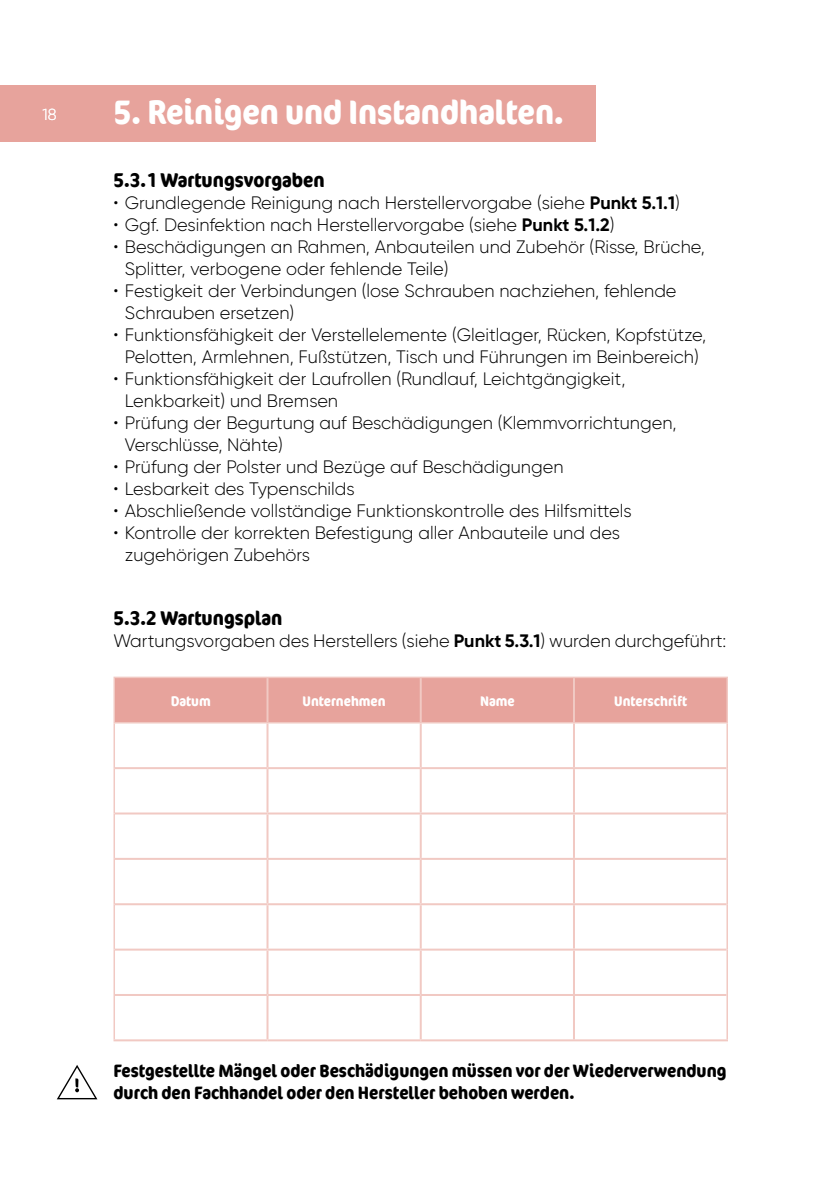
<style>
.page{position:relative;width:840px;height:1191px;background:#fff}
.page>*{position:absolute;margin:0;border:0;box-sizing:border-box;transform-origin:0 0}
.t1{font:700 condensed 34px "Cocon Offc Pro";color:#fff}
.t2{font:700 condensed 20px "Cocon Offc Pro";color:#000}
.t3{font:300 18px/22px "Gilroy";color:#000}
.t4{font:700 condensed 18px/22px "Cocon Offc Pro";color:#000}
.t5{font:300 16px "Gilroy";color:#fff}
.t6{font:700 condensed 14px "Cocon Offc Pro";color:#fff}
.s1{font-weight:700}
</style>
<div class="page">
<div style="left:0;top:85px;width:595px;height:57px;background:#e7a39c"></div>
<div style="left:115px;top:678px;width:611px;height:44px;background:#e7a39c"></div>
<hr style="left:113px;top:676px;width:154px;height:2px;background:#f1c9c3">
<hr style="left:113px;top:678px;width:2px;height:44px;background:#f1c9c3">
<hr style="left:267px;top:676px;width:153px;height:2px;background:#f1c9c3">
<hr style="left:420px;top:676px;width:153px;height:2px;background:#f1c9c3">
<hr style="left:573px;top:676px;width:154px;height:2px;background:#f1c9c3">
<hr style="left:726px;top:678px;width:1px;height:44px;background:#f1c9c3">
<hr style="left:113px;top:722px;width:154px;height:1px;background:#f1c9c3">
<hr style="left:267px;top:722px;width:153px;height:1px;background:#f1c9c3">
<hr style="left:420px;top:722px;width:153px;height:1px;background:#f1c9c3">
<hr style="left:573px;top:722px;width:154px;height:1px;background:#f1c9c3">
<hr style="left:266px;top:678px;width:2px;height:44px;background:#f1c9c3">
<hr style="left:419px;top:678px;width:2px;height:44px;background:#f1c9c3">
<hr style="left:572px;top:678px;width:2px;height:44px;background:#f1c9c3">
<hr style="left:113px;top:723px;width:2px;height:45px;background:#f1c9c3">
<hr style="left:726px;top:723px;width:1px;height:45px;background:#f1c9c3">
<hr style="left:113px;top:768px;width:2px;height:45px;background:#f1c9c3">
<hr style="left:726px;top:768px;width:1px;height:45px;background:#f1c9c3">
<hr style="left:113px;top:813px;width:2px;height:46px;background:#f1c9c3">
<hr style="left:726px;top:813px;width:1px;height:46px;background:#f1c9c3">
<hr style="left:113px;top:859px;width:2px;height:45px;background:#f1c9c3">
<hr style="left:726px;top:859px;width:1px;height:45px;background:#f1c9c3">
<hr style="left:113px;top:904px;width:2px;height:45px;background:#f1c9c3">
<hr style="left:726px;top:904px;width:1px;height:45px;background:#f1c9c3">
<hr style="left:113px;top:949px;width:2px;height:46px;background:#f1c9c3">
<hr style="left:726px;top:949px;width:1px;height:46px;background:#f1c9c3">
<hr style="left:113px;top:995px;width:2px;height:44px;background:#f1c9c3">
<hr style="left:726px;top:995px;width:1px;height:44px;background:#f1c9c3">
<hr style="left:266px;top:723px;width:2px;height:44px;background:#f1c9c3">
<hr style="left:419px;top:723px;width:2px;height:44px;background:#f1c9c3">
<hr style="left:572px;top:723px;width:2px;height:44px;background:#f1c9c3">
<hr style="left:115px;top:767px;width:152px;height:2px;background:#f1c9c3">
<hr style="left:267px;top:767px;width:153px;height:2px;background:#f1c9c3">
<hr style="left:266px;top:769px;width:2px;height:43px;background:#f1c9c3">
<hr style="left:420px;top:767px;width:153px;height:2px;background:#f1c9c3">
<hr style="left:419px;top:769px;width:2px;height:43px;background:#f1c9c3">
<hr style="left:573px;top:767px;width:153px;height:2px;background:#f1c9c3">
<hr style="left:572px;top:769px;width:2px;height:43px;background:#f1c9c3">
<hr style="left:115px;top:812px;width:152px;height:2px;background:#f1c9c3">
<hr style="left:267px;top:812px;width:153px;height:2px;background:#f1c9c3">
<hr style="left:266px;top:814px;width:2px;height:44px;background:#f1c9c3">
<hr style="left:420px;top:812px;width:153px;height:2px;background:#f1c9c3">
<hr style="left:419px;top:814px;width:2px;height:44px;background:#f1c9c3">
<hr style="left:573px;top:812px;width:153px;height:2px;background:#f1c9c3">
<hr style="left:572px;top:814px;width:2px;height:44px;background:#f1c9c3">
<hr style="left:115px;top:858px;width:152px;height:2px;background:#f1c9c3">
<hr style="left:267px;top:858px;width:153px;height:2px;background:#f1c9c3">
<hr style="left:266px;top:860px;width:2px;height:43px;background:#f1c9c3">
<hr style="left:420px;top:858px;width:153px;height:2px;background:#f1c9c3">
<hr style="left:419px;top:860px;width:2px;height:43px;background:#f1c9c3">
<hr style="left:573px;top:858px;width:153px;height:2px;background:#f1c9c3">
<hr style="left:572px;top:860px;width:2px;height:43px;background:#f1c9c3">
<hr style="left:115px;top:903px;width:152px;height:2px;background:#f1c9c3">
<hr style="left:267px;top:903px;width:153px;height:2px;background:#f1c9c3">
<hr style="left:266px;top:905px;width:2px;height:43px;background:#f1c9c3">
<hr style="left:420px;top:903px;width:153px;height:2px;background:#f1c9c3">
<hr style="left:419px;top:905px;width:2px;height:43px;background:#f1c9c3">
<hr style="left:573px;top:903px;width:153px;height:2px;background:#f1c9c3">
<hr style="left:572px;top:905px;width:2px;height:43px;background:#f1c9c3">
<hr style="left:115px;top:948px;width:152px;height:2px;background:#f1c9c3">
<hr style="left:267px;top:948px;width:153px;height:2px;background:#f1c9c3">
<hr style="left:266px;top:950px;width:2px;height:44px;background:#f1c9c3">
<hr style="left:420px;top:948px;width:153px;height:2px;background:#f1c9c3">
<hr style="left:419px;top:950px;width:2px;height:44px;background:#f1c9c3">
<hr style="left:573px;top:948px;width:153px;height:2px;background:#f1c9c3">
<hr style="left:572px;top:950px;width:2px;height:44px;background:#f1c9c3">
<hr style="left:115px;top:994px;width:152px;height:2px;background:#f1c9c3">
<hr style="left:267px;top:994px;width:153px;height:2px;background:#f1c9c3">
<hr style="left:266px;top:996px;width:2px;height:43px;background:#f1c9c3">
<hr style="left:420px;top:994px;width:153px;height:2px;background:#f1c9c3">
<hr style="left:419px;top:996px;width:2px;height:43px;background:#f1c9c3">
<hr style="left:573px;top:994px;width:153px;height:2px;background:#f1c9c3">
<hr style="left:572px;top:996px;width:2px;height:43px;background:#f1c9c3">
<hr style="left:113px;top:1039px;width:154px;height:2px;background:#f1c9c3">
<hr style="left:267px;top:1039px;width:153px;height:2px;background:#f1c9c3">
<hr style="left:420px;top:1039px;width:153px;height:2px;background:#f1c9c3">
<hr style="left:573px;top:1039px;width:154px;height:2px;background:#f1c9c3">
<svg style="left:57px;top:1065px;width:40px;height:34px"></svg>
<p class="t5" style="left:43px;top:104px;width:16px">18</p>
<h1 class="t1" style="left:113px;top:88px;width:451px">5. Reinigen und Instandhalten.</h1>
<p class="t2" style="left:113px;top:165px;width:212px">5.3.1 Wartungsvorgaben</p>
<p class="t3" style="left:113px;top:191px;width:567px">• Grundlegende Reinigung nach Herstellervorgabe (siehe <span class="s1">Punkt 5.1.1</span>)</p>
<p class="t3" style="left:113px;top:213px;width:502px">• Ggf. Desinfektion nach Herstellervorgabe (siehe <span class="s1">Punkt 5.1.2</span>)</p>
<p class="t3" style="left:125px;top:235px;width:581px;text-indent:-11px">• Beschädigungen an Rahmen, Anbauteilen und Zubehör (Risse, Brüche,<br>Splitter, verbogene oder fehlende Teile)</p>
<p class="t3" style="left:125px;top:279px;width:553px;text-indent:-11px">• Festigkeit der Verbindungen (lose Schrauben nachziehen, fehlende<br>Schrauben ersetzen)</p>
<p class="t3" style="left:113px;top:323px;width:593px;text-align:center">• Funktionsfähigkeit der Verstellelemente (Gleitlager, Rücken, Kopfstütze,<br>Pelotten, Armlehnen, Fußstützen, Tisch und Führungen im Beinbereich)</p>
<p class="t3" style="left:125px;top:367px;width:501px;text-indent:-11px">• Funktionsfähigkeit der Laufrollen (Rundlauf, Leichtgängigkeit,<br>Lenkbarkeit) und Bremsen</p>
<p class="t3" style="left:125px;top:411px;width:553px;text-indent:-11px">• Prüfung der Begurtung auf Beschädigungen (Klemmvorrichtungen,<br>Verschlüsse, Nähte)</p>
<p class="t3" style="left:113px;top:455px;width:451px">• Prüfung der Polster und Bezüge auf Beschädigungen</p>
<p class="t3" style="left:113px;top:477px;width:243px">• Lesbarkeit des Typenschilds</p>
<p class="t3" style="left:113px;top:499px;width:519px">• Abschließende vollständige Funktionskontrolle des Hilfsmittels</p>
<p class="t3" style="left:125px;top:521px;width:496px;text-indent:-11px">• Kontrolle der korrekten Befestigung aller Anbauteile und des zugehörigen Zubehörs</p>
<p class="t2" style="left:113px;top:603px;width:170px">5.3.2 Wartungsplan</p>
<p class="t3" style="left:113px;top:629px;width:614px">Wartungsvorgaben des Herstellers (siehe <span class="s1">Punkt 5.3.1</span>) wurden durchgeführt:</p>
<p class="t6" style="left:171px;top:691px;width:41px">Datum</p>
<p class="t6" style="left:302px;top:691px;width:85px">Unternehmen</p>
<p class="t6" style="left:480px;top:691px;width:36px">Name</p>
<p class="t6" style="left:613px;top:691px;width:74px">Unterschrift</p>
<p class="t4" style="left:113px;top:1059px;width:614px">Festgestellte Mängel oder Beschädigungen müssen vor der Wiederverwendung durch den Fachhandel oder den Hersteller behoben werden.</p>
</div>
